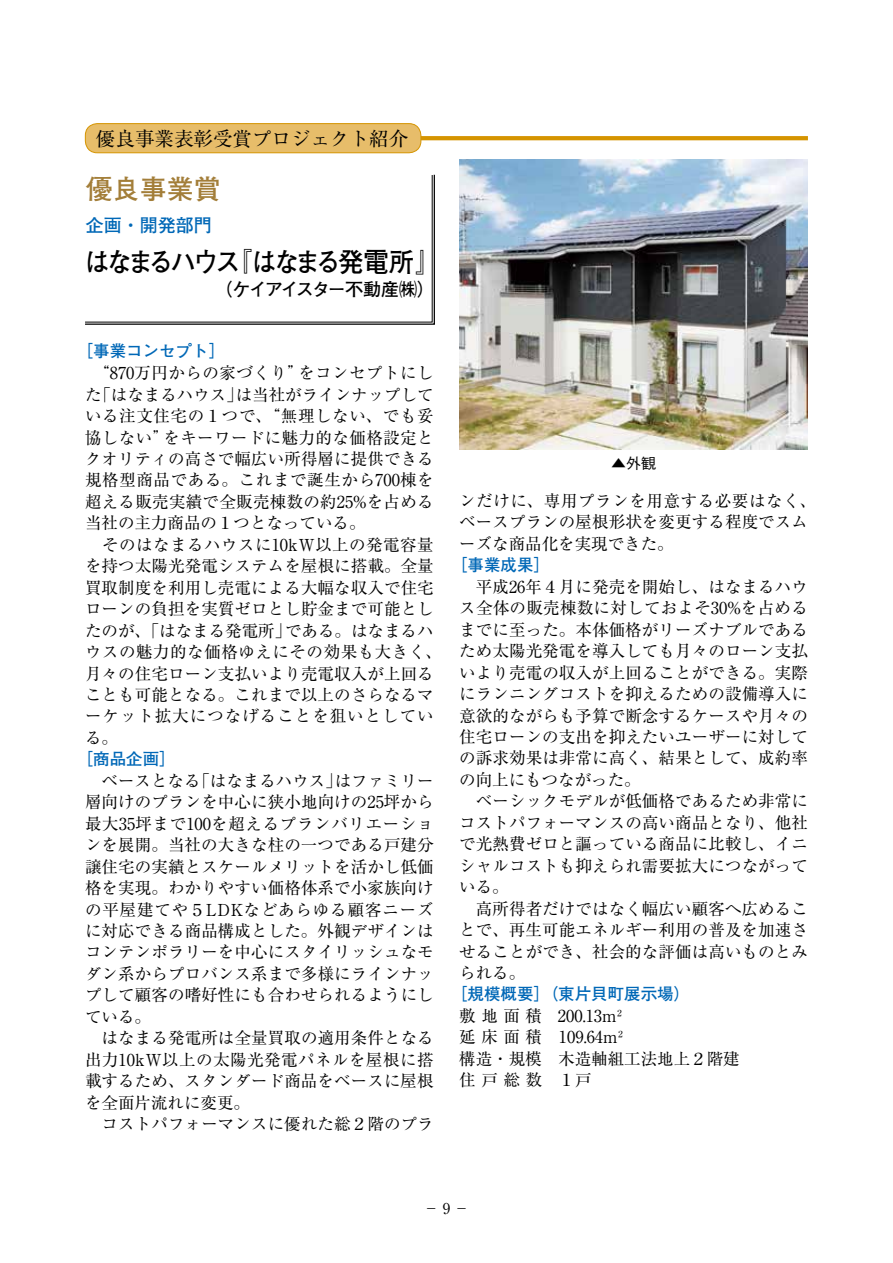
<style>
.page{position:relative;width:893px;height:1263px;background:#fff}
.page>*{position:absolute;margin:0;border:0;box-sizing:border-box;transform-origin:0 0}
.t1{font:700 27px "Futo Go B101 Pro";letter-spacing:-.13em;color:#000;scale:.94 1}
.t2{font:700 27px "Futo Go B101 Pro";color:#a37e39}
.t3{font:19.5px "Ryumin Pro";color:#000}
.t4{font:700 18px "Futo Go B101 Pro";letter-spacing:-.095em;color:#000}
.t5{font:700 18px "Futo Go B101 Pro";color:#0068b7}
.t6{font:16.5px/21.5px "Ryumin Pro";letter-spacing:.005em;color:#000}
.t7{font:700 16.5px "Futo Go B101 Pro";color:#0068b7}
.t8{font:15px "Ryumin Pro";color:#000}
.t9{font:500 15px "Gothic BBB Pro";color:#000}
</style>
<div class="page">
<svg style="left:85px;top:174px;width:350px;height:151px"></svg>
<svg style="left:421px;top:136px;width:387px;height:4px;background:#d59504"></svg>
<div style="left:85px;top:124px;width:336px;height:29px;background:#e7bd6a;border-radius:12px"></div>
<div style="left:85px;top:123px;width:336px;height:30px;border:1px solid #d59400;border-radius:12px"></div>
<img style="left:459px;top:159px;width:349px;height:291px">
<p class="t3" style="left:96px;top:123px;width:313px">優良事業表彰受賞プロジェクト紹介</p>
<h1 class="t2" style="left:86px;top:168px;width:136px">優良事業賞</h1>
<p class="t5" style="left:86px;top:211px;width:127px">企画・開発部門</p>
<h1 class="t1" style="left:85px;top:240px;width:380px">はなまるハウス『はなまる発電所』</h1>
<p class="t4" style="left:214px;top:274px;width:222px">（ケイアイスター不動産㈱）</p>
<p class="t7" style="left:77px;top:338px;width:150px">［事業コンセプト］</p>
<p class="t6" style="left:85px;top:361px;width:358px">　“870万円からの家づくり”をコンセプトにした「はなまるハウス」は当社がラインナップしている注文住宅の１つで、“無理しない、でも妥協しない”をキーワードに魅力的な価格設定とクオリティの高さで幅広い所得層に提供できる規格型商品である。これまで誕生から700棟を超える販売実績で全販売棟数の約25%を占める当社の主力商品の１つとなっている。<br>　そのはなまるハウスに10kW以上の発電容量を持つ太陽光発電システムを屋根に搭載。全量買取制度を利用し売電による大幅な収入で住宅ローンの負担を実質ゼロとし貯金まで可能としたのが、「はなまる発電所」である。はなまるハウスの魅力的な価格ゆえにその効果も大きく、月々の住宅ローン支払いより売電収入が上回ることも可能となる。これまで以上のさらなるマーケット拡大につなげることを狙いとしている。</p>
<p class="t7" style="left:77px;top:746px;width:100px">［商品企画］</p>
<p class="t6" style="left:85px;top:769px;width:350px">　ベースとなる「はなまるハウス」はファミリー層向けのプランを中心に狭小地向けの25坪から最大35坪まで100を超えるプランバリエーションを展開。当社の大きな柱の一つである戸建分譲住宅の実績とスケールメリットを活かし低価格を実現。わかりやすい価格体系で小家族向けの平屋建てや５LDKなどあらゆる顧客ニーズに対応できる商品構成とした。外観デザインはコンテンポラリーを中心にスタイリッシュなモダン系からプロバンス系まで多様にラインナップして顧客の嗜好性にも合わせられるようにしている。<br>　はなまる発電所は全量買取の適用条件となる出力10kW以上の太陽光発電パネルを屋根に搭載するため、スタンダード商品をベースに屋根を全面片流れに変更。<br>　コストパフォーマンスに優れた総２階のプラ</p>
<p class="t9" style="left:611px;top:452px;width:46px">▲外観</p>
<p class="t6" style="left:459px;top:489px;width:358px">ンだけに、専用プランを用意する必要はなく、ベースプランの屋根形状を変更する程度でスムーズな商品化を実現できた。</p>
<p class="t7" style="left:451px;top:552px;width:100px">［事業成果］</p>
<p class="t6" style="left:459px;top:575px;width:350px">　平成26年４月に発売を開始し、はなまるハウス全体の販売棟数に対しておよそ30%を占めるまでに至った。本体価格がリーズナブルであるため太陽光発電を導入しても月々のローン支払いより売電の収入が上回ることができる。実際にランニングコストを抑えるための設備導入に意欲的ながらも予算で断念するケースや月々の住宅ローンの支出を抑えたいユーザーに対しての訴求効果は非常に高く、結果として、成約率の向上にもつながった。<br>　ベーシックモデルが低価格であるため非常にコストパフォーマンスの高い商品となり、他社で光熱費ゼロと謳っている商品に比較し、イニシャルコストも抑えられ需要拡大につながっている。<br>　高所得者だけではなく幅広い顧客へ広めることで、再生可能エネルギー利用の普及を加速させることができ、社会的な評価は高いものとみられる。</p>
<p class="t7" style="left:451px;top:981px;width:241px">［規模概要］（東片貝町展示場）</p>
<p class="t6" style="left:459px;top:1004px;width:282px">敷地面積 200.13m²<br>延床面積 109.64m²<br>構造・規模　木造軸組工法地上２階建住戸総数　１戸</p>
<p class="t8" style="left:424px;top:1196px;width:46px">−9−</p>
</div>
